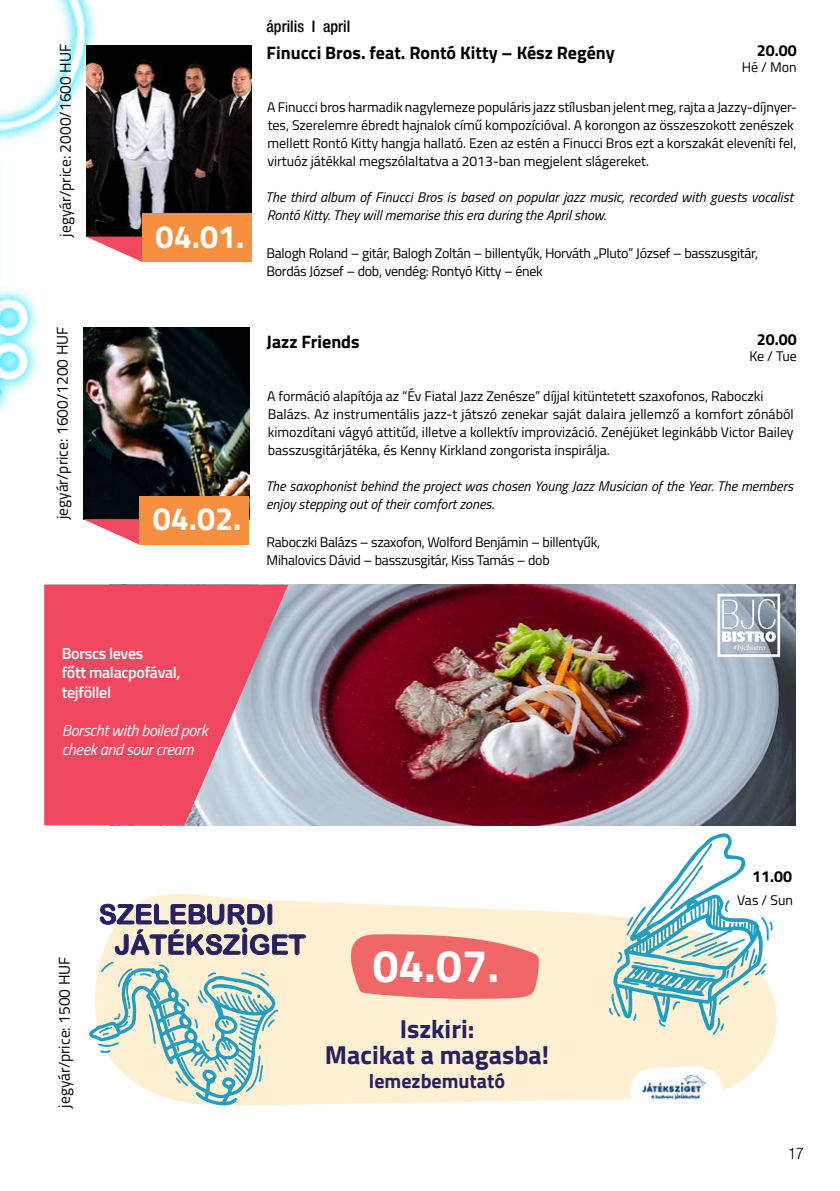
<style>
.page{position:relative;width:840px;height:1191px;background:#fff}
.page>*{position:absolute;margin:0;border:0;box-sizing:border-box;transform-origin:0 0}
.t1{font:700 46px "Titillium Web";color:#fff}
.t2{font:700 32.2px "Titillium Web";color:#fff}
.t3{font:700 26px/26px "Titillium Web";color:#262262;text-align:center}
.t4{font:700 20px "Titillium Web";color:#262262}
.t5{font:700 18px "Titillium Web";color:#000}
.t6{font:italic 16px/19.2px "Titillium Web";letter-spacing:-.02em;color:#fff}
.t7{font:600 16px/19.2px "Titillium Web";letter-spacing:-.02em;color:#fff}
.t8{font:700 16px "Titillium Web";color:#000}
.t9{font:500 condensed 16px "Helvetica Neue LT Std";color:#000}
.t10{font:300 condensed 16px "Helvetica Neue LT Std";color:#000}
.t11{font:15.6px "Titillium Web";color:#000}
.t12{font:14px/18px "Titillium Web";letter-spacing:-.005em;color:#000}
.t13{font:italic 14px/18px "Titillium Web";color:#000}
</style>
<div class="page">
<svg style="left:0;top:0;width:97px;height:424px"></svg>
<img style="left:0;top:0;width:85px;height:396px">
<img style="left:0;top:343px;width:28px;height:36px">
<img style="left:0;top:299px;width:28px;height:36px">
<img style="left:86px;top:45px;width:165px;height:191px">
<svg style="left:86px;top:236px;width:56px;height:26px"></svg>
<div style="left:142px;top:214px;width:109px;height:48px;background:#f78f41"></div>
<img style="left:84px;top:327px;width:165px;height:192px">
<svg style="left:83px;top:519px;width:56px;height:25px"></svg>
<div style="left:139px;top:496px;width:109px;height:48px;background:#f78f41"></div>
<svg style="left:139px;top:894px;width:638px;height:211px;background:#fef1d8"></svg>
<svg style="left:606px;top:833px;width:167px;height:202px"></svg>
<svg style="left:337px;top:934px;width:201px;height:66px;background:#f3817c"></svg>
<svg style="left:89px;top:903px;width:217px;height:203px;background:#cad2ca"></svg>
<img style="left:288px;top:584px;width:507px;height:241px">
<svg style="left:44px;top:584px;width:244px;height:241px;background:#e46479"></svg>
<img style="left:703px;top:584px;width:91px;height:81px">
<svg style="left:629px;top:1066px;width:93px;height:39px"></svg>
<img style="left:639px;top:1071px;width:69px;height:34px">
<p class="t9" style="left:266px;top:16px;width:85px">április I april</p>
<p class="t5" style="left:266px;top:39px;width:349px">Finucci Bros. feat. Rontó Kitty – Kész Regény</p>
<p class="t11" style="left:54px;top:236px;width:194px;rotate:-90deg">jegyár/price: 2000/1600 HUF</p>
<p class="t8" style="left:756px;top:39px;width:41px">20.00</p>
<p class="t12" style="left:741px;top:58px;width:56px">Hé / Mon</p>
<p class="t12" style="left:267px;top:97px;width:531px">A Finucci bros harmadik nagylemeze populáris jazz stílusban jelent meg, rajta a Jazzy-díjnyer&shy;tes, Szerelemre ébredt hajnalok című kompozícióval. A korongon az összeszokott zenészek mellett Rontó Kitty hangja hallató. Ezen az estén a Finucci Bros ezt a korszakát eleveníti fel, virtuóz játékkal megszólaltatva a 2013-ban megjelent slágereket.</p>
<p class="t13" style="left:265px;top:187px;width:529px">The third album of Finucci Bros is based on popular jazz music, recorded with guests vocalist<br>Rontó Kitty. They will memorise this era during the April show.</p>
<h2 class="t2" style="left:155px;top:212px;width:90px">04.01.</h2>
<p class="t12" style="left:266px;top:244px;width:493px">Balogh Roland – gitár, Balogh Zoltán – billentyűk, Horváth „Pluto” József – basszusgitár,<br>Bordás József – dob, vendég: Rontyó Kitty – ének</p>
<p class="t11" style="left:51px;top:519px;width:194px;rotate:-90deg">jegyár/price: 1600/1200 HUF</p>
<h2 class="t2" style="left:153px;top:494px;width:90px">04.02.</h2>
<p class="t5" style="left:266px;top:327px;width:95px">Jazz Friends</p>
<p class="t8" style="left:756px;top:327px;width:41px">20.00</p>
<p class="t12" style="left:749px;top:346px;width:49px">Ke / Tue</p>
<p class="t12" style="left:267px;top:386px;width:528px">A formáció alapítója az “Év Fiatal Jazz Zenésze” díjjal kitüntetett szaxofonos, Raboczki Balázs. Az instrumentális jazz-t játszó zenekar saját dalaira jellemző a komfort zónából kimozdítani vágyó attitűd, illetve a kollektív improvizáció. Zenéjüket leginkább Victor Bailey basszusgitárjátéka, és Kenny Kirkland zongorista inspirálja.</p>
<p class="t13" style="left:265px;top:476px;width:528px">The saxophonist behind the project was chosen Young Jazz Musician of the Year. The members enjoy stepping out of their comfort zones.</p>
<p class="t12" style="left:266px;top:532px;width:335px">Raboczki Balázs – szaxofon, Wolford Benjámin – billentyűk,<br>Mihalovics Dávid – basszusgitár, Kiss Tamás – dob</p>
<p class="t7" style="left:62px;top:643px;width:120px">Borscs leves<br>főtt malacpofával, tejföllel</p>
<p class="t6" style="left:62px;top:720px;width:147px">Borscht with boiled pork cheek and sour cream</p>
<p class="t11" style="left:53px;top:1107px;width:153px;rotate:-90deg">jegyár/price: 1500 HUF</p>
<h1 class="t1" style="left:372px;top:930px;width:128px">04.07.</h1>
<h3 class="t3" style="left:325px;top:1014px;width:226px">Iszkiri:<br>Macikat a magasba!</h3>
<h3 class="t4" style="left:369px;top:1065px;width:137px">lemezbemutató</h3>
<p class="t8" style="left:751px;top:864px;width:41px">11.00</p>
<p class="t12" style="left:736px;top:890px;width:57px">Vas / Sun</p>
<p class="t10" style="left:788px;top:1143px;width:17px">17</p>
</div>
